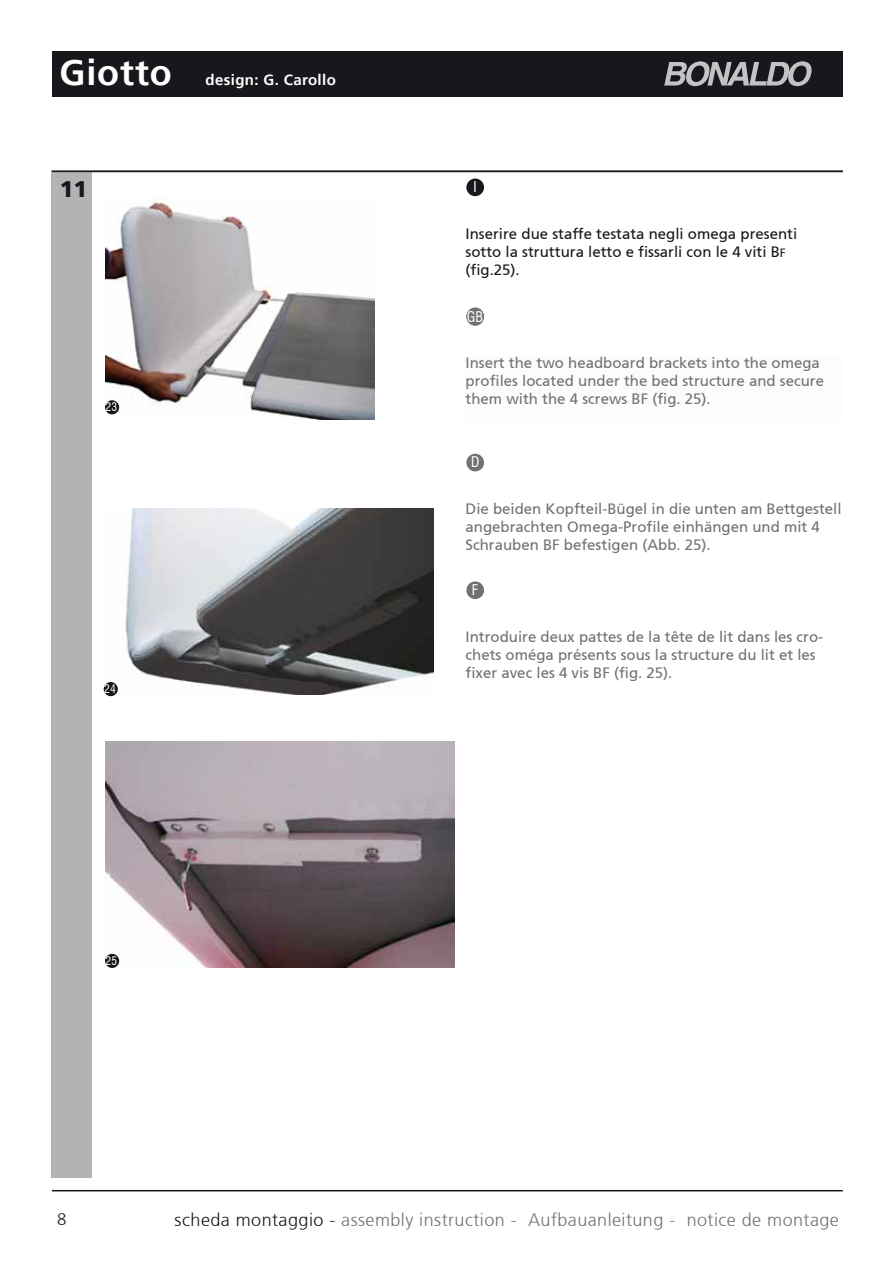
<style>
.page{position:relative;width:893px;height:1263px;background:#fff}
.page>*{position:absolute;margin:0;border:0;box-sizing:border-box;transform-origin:0 0}
.t1{font:700 36px "Frutiger 65";letter-spacing:.025em;color:#fff}
.t2{font:900 22.5px "Frutiger 75";color:#1a171c}
.t3{font:300 18px "Frutiger 45";letter-spacing:.025em;color:#707172}
.t4{font:300 16.8px "Frutiger 45";color:#1a171c}
.t5{font:15px/18px "Frutiger 55 Roman";color:#707172}
.t6{font:15px/18px "Frutiger 55 Roman";color:#1a171c}
.t7{font:700 15px "Frutiger 65";letter-spacing:.025em;color:#fff}
.t8{font:condensed 14.4px "Swiss 721 BT";color:#fff}
.t9{font:condensed 11.55px "Swiss 721 BT";color:#fff}
.s1{font-size:12px}
.s2{color:#1a171c}
</style>
<div class="page">
<div style="left:52px;top:51px;width:791px;height:45px;background:#1a171c"></div>
<svg style="left:664px;top:61px;width:148px;height:25px"></svg>
<hr style="left:52px;top:1190px;width:791px;height:1px;background:#1a171c">
<div style="left:51px;top:171px;width:41px;height:1007px;background:#b1b3b4"></div>
<hr style="left:52px;top:171px;width:791px;height:1px;background:#1a171c">
<div style="left:466px;top:178px;width:18px;height:18px;background:#1a171c;border-radius:50%"></div>
<svg style="left:466px;top:307px;width:18px;height:18px"></svg>
<div style="left:466px;top:308px;width:18px;height:18px;background:#707172;border-radius:50%"></div>
<div style="left:466px;top:454px;width:18px;height:17px;background:#707172;border-radius:50%"></div>
<div style="left:466px;top:581px;width:18px;height:18px;background:#707172;border-radius:50%"></div>
<img style="left:105px;top:198px;width:269px;height:222px">
<img style="left:105px;top:509px;width:329px;height:185px">
<img style="left:105px;top:741px;width:350px;height:227px">
<div style="left:105px;top:400px;width:14px;height:14px;background:#1a171c;border-radius:50%"></div>
<div style="left:104px;top:682px;width:14px;height:14px;background:#1a171c;border-radius:50%"></div>
<div style="left:105px;top:954px;width:14px;height:14px;background:#1a171c;border-radius:50%"></div>
<h1 class="t1" style="left:59px;top:51px;width:114px">Giotto</h1>
<p class="t7" style="left:206px;top:71px;width:132px">design: G. Carollo</p>
<h2 class="t2" style="left:60px;top:176px;width:29px">11</h2>
<p class="t8" style="left:474px;top:178px;width:5px">I</p>
<p class="t6" style="left:466px;top:225px;width:333px">Inserire due staffe testata negli omega presenti sotto la struttura letto e fissarli con le 4 viti B<span class="s1">F </span>(fig.25).</p>
<p class="t9" style="left:106px;top:400px;width:13px">23</p>
<p class="t9" style="left:104px;top:682px;width:13px">24</p>
<p class="t9" style="left:106px;top:954px;width:13px">25</p>
<p class="t8" style="left:467px;top:307px;width:18px">GB</p>
<p class="t5" style="left:466px;top:354px;width:360px">Insert the two headboard brackets into the omega profiles located under the bed structure and secure them with the 4 screws BF (fig. 25).</p>
<p class="t8" style="left:471px;top:453px;width:10px">D</p>
<p class="t5" style="left:466px;top:500px;width:377px">Die beiden Kopfteil-Bügel in die unten am Bettgestell angebrachten Omega-Profile einhängen und mit 4<br>Schrauben BF befestigen (Abb. 25).</p>
<p class="t8" style="left:472px;top:581px;width:8px">F</p>
<p class="t5" style="left:466px;top:627px;width:359px">Introduire deux pattes de la tête de lit dans les cro&shy;chets oméga présents sous la structure du lit et les fixer avec les 4 vis BF (fig. 25).</p>
<p class="t4" style="left:57px;top:1209px;width:11px">8</p>
<p class="t3" style="left:175px;top:1209px;width:666px"><span class="s2">scheda montaggio -</span> assembly instruction - Aufbauanleitung - notice de montage</p>
</div>
